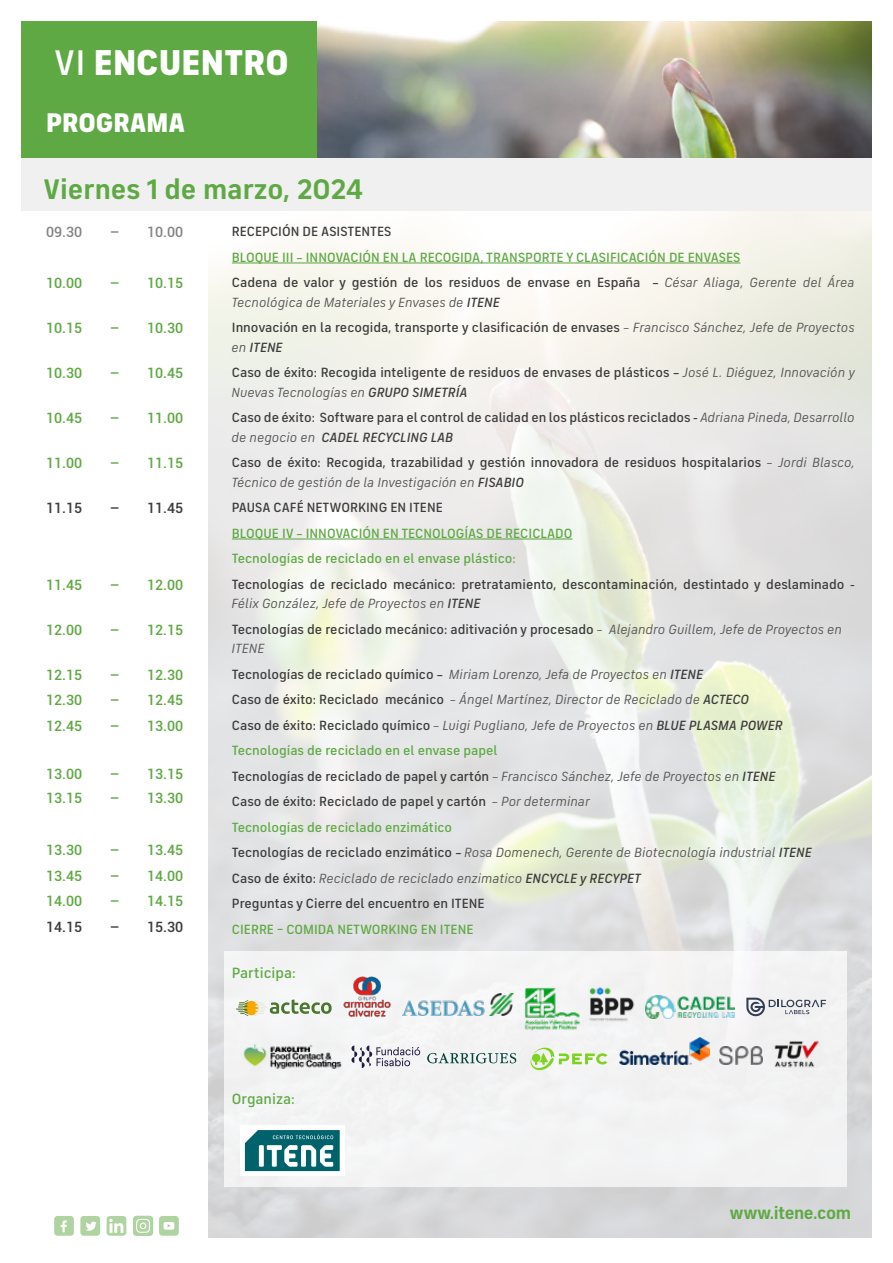
<style>
.page{position:relative;width:893px;height:1263px;background:#fff}
.page>*{position:absolute;margin:0;border:0;box-sizing:border-box;transform-origin:0 0}
.t1{font:900 36px "FS Industrie";color:#fff}
.t2{font:700 28.5px "FS Industrie";color:#5fa944}
.t3{font:900 27px "FS Industrie";color:#fff}
.t4{font:700 18px "FS Industrie";letter-spacing:-.025em;color:#5fa944}
.t5{font:500 15px "FS Industrie";color:#5fa944}
.t6{font:500 14.25px "Roboto";color:#5fa944}
.t7{font:500 14.25px "Roboto";color:#3c3c3b}
.t8{font:500 14.25px "Roboto";color:#858585}
.t9{font:500 13.5px/25.5px "FS Industrie";color:#3c3c3b}
.t10{font:500 13.5px/25.5px "FS Industrie";color:#5fa944}
.t11{font:italic 13.5px/25.5px "FS Industrie";color:#575756}
.s1{font-weight:500}
.s2{color:#3c3c3b}
.s3{font-weight:400;font-style:italic;color:#575756}
.s4{font-weight:500;color:#3c3c3b}
.s5{font-weight:500;font-style:normal;color:#3c3c3b}
.s6{font-style:italic}
.s7{color:#5fa944}
</style>
<div class="page">
<img style="left:317px;top:21px;width:555px;height:137px">
<div style="left:21px;top:21px;width:296px;height:189px;background:#5fa944"></div>
<hr style="left:232px;top:262px;width:508px;height:1px;background:#5fa944">
<hr style="left:232px;top:538px;width:340px;height:1px;background:#5fa944">
<div style="left:21px;top:158px;width:851px;height:52px;background:#f0f0f0"></div>
<svg style="left:54px;top:1216px;width:20px;height:20px"></svg>
<svg style="left:80px;top:1216px;width:20px;height:20px"></svg>
<svg style="left:159px;top:1216px;width:20px;height:20px"></svg>
<svg style="left:107px;top:1216px;width:19px;height:20px"></svg>
<svg style="left:133px;top:1216px;width:20px;height:20px"></svg>
<div style="left:224px;top:951px;width:622px;height:236px;background:#f3f3f4"></div>
<div style="left:240px;top:1125px;width:105px;height:51px;background:#fff"></div>
<svg style="left:245px;top:1130px;width:95px;height:41px"></svg>
<img style="left:619px;top:1037px;width:90px;height:27px">
<svg style="left:427px;top:1053px;width:89px;height:10px"></svg>
<svg style="left:351px;top:1045px;width:69px;height:23px"></svg>
<svg style="left:530px;top:1048px;width:77px;height:22px"></svg>
<img style="left:774px;top:1041px;width:46px;height:27px">
<img style="left:720px;top:1047px;width:42px;height:18px">
<img style="left:243px;top:1044px;width:99px;height:25px">
<div style="left:244px;top:1001px;width:14px;height:14px;background:#f6a803;border-radius:50%"></div>
<svg style="left:236px;top:1000px;width:12px;height:16px"></svg>
<svg style="left:255px;top:999px;width:77px;height:17px"></svg>
<img style="left:524px;top:987px;width:52px;height:44px">
<img style="left:402px;top:993px;width:111px;height:22px">
<img style="left:576px;top:987px;width:67px;height:53px">
<img style="left:343px;top:976px;width:48px;height:42px">
<img style="left:646px;top:996px;width:89px;height:22px">
<svg style="left:746px;top:998px;width:80px;height:18px"></svg>
<h1 class="t1" style="left:54px;top:39px;width:236px"><span class="s1">VI</span> ENCUENTRO</h1>
<h3 class="t3" style="left:46px;top:105px;width:141px">PROGRAMA</h3>
<h2 class="t2" style="left:43px;top:171px;width:322px">Viernes 1 de marzo, 2024</h2>
<p class="t8" style="left:46px;top:222px;width:38px">09.30</p>
<p class="t8" style="left:110px;top:222px;width:75px">– 10.00</p>
<p class="t6" style="left:46px;top:273px;width:38px">10.00</p>
<p class="t6" style="left:110px;top:273px;width:75px">– 10.15</p>
<p class="t6" style="left:46px;top:318px;width:38px">10.15</p>
<p class="t6" style="left:110px;top:318px;width:75px">– 10.30</p>
<p class="t6" style="left:46px;top:363px;width:38px">10.30</p>
<p class="t6" style="left:110px;top:363px;width:75px">– 10.45</p>
<p class="t6" style="left:46px;top:408px;width:38px">10.45</p>
<p class="t6" style="left:110px;top:408px;width:75px">– 11.00</p>
<p class="t6" style="left:46px;top:453px;width:38px">11.00</p>
<p class="t6" style="left:110px;top:453px;width:75px">– 11.15</p>
<p class="t7" style="left:46px;top:498px;width:38px">11.15</p>
<p class="t7" style="left:110px;top:498px;width:75px">– 11.45</p>
<p class="t6" style="left:46px;top:575px;width:38px">11.45</p>
<p class="t6" style="left:110px;top:575px;width:75px">– 12.00</p>
<p class="t6" style="left:46px;top:620px;width:38px">12.00</p>
<p class="t6" style="left:110px;top:620px;width:75px">– 12.15</p>
<p class="t6" style="left:46px;top:665px;width:38px">12.15</p>
<p class="t6" style="left:110px;top:665px;width:75px">– 12.30</p>
<p class="t6" style="left:46px;top:690px;width:38px">12.30</p>
<p class="t6" style="left:110px;top:690px;width:75px">– 12.45</p>
<p class="t6" style="left:46px;top:716px;width:38px">12.45</p>
<p class="t6" style="left:110px;top:716px;width:75px">– 13.00</p>
<p class="t6" style="left:46px;top:764px;width:38px">13.00</p>
<p class="t6" style="left:110px;top:764px;width:75px">– 13.15</p>
<p class="t6" style="left:46px;top:788px;width:38px">13.15</p>
<p class="t6" style="left:110px;top:788px;width:75px">– 13.30</p>
<p class="t6" style="left:46px;top:840px;width:38px">13.30</p>
<p class="t6" style="left:110px;top:840px;width:75px">– 13.45</p>
<p class="t6" style="left:46px;top:866px;width:38px">13.45</p>
<p class="t6" style="left:110px;top:866px;width:75px">– 14.00</p>
<p class="t6" style="left:46px;top:891px;width:38px">14.00</p>
<p class="t6" style="left:110px;top:891px;width:75px">– 14.15</p>
<p class="t7" style="left:46px;top:917px;width:38px">14.15</p>
<p class="t7" style="left:110px;top:917px;width:75px">– 15.30</p>
<p class="t9" style="left:232px;top:219px;width:161px">RECEPCIÓN DE ASISTENTES</p>
<p class="t10" style="left:232px;top:244px;width:624px">BLOQUE III – INNOVACIÓN EN LA RECOGIDA, TRANSPORTE Y CLASIFICACIÓN DE ENVASES<br><span class="s2">Cadena de valor y gestión de los residuos de envase en España –</span> <span class="s3">César Aliaga, Gerente del Área</span></p>
<p class="t11" style="left:232px;top:289px;width:625px">Tecnológica de Materiales y Envases de <span class="s4">ITENE<br></span><span class="s5">Innovación en la recogida, transporte y clasificación de envases</span> – Francisco Sánchez, Jefe de Proyectos</p>
<p class="t9" style="left:232px;top:334px;width:625px"><span class="s3">en</span> <span class="s6">ITENE<br></span>Caso de éxito: Recogida inteligente de residuos de envases de plásticos – <span class="s3">José L. Diéguez, Innovación y</span></p>
<p class="t9" style="left:232px;top:379px;width:624px"><span class="s3">Nuevas Tecnologías en</span> <span class="s6">GRUPO SIMETRÍA<br></span>Caso de éxito: Software para el control de calidad en los plásticos reciclados - <span class="s3">Adriana Pineda, Desarrollo</span></p>
<p class="t9" style="left:232px;top:424px;width:624px"><span class="s3">de negocio en</span> <span class="s6">CADEL RECYCLING LAB<br></span>Caso de éxito: Recogida, trazabilidad y gestión innovadora de residuos hospitalarios <span class="s3">– Jordi Blasco,</span></p>
<p class="t11" style="left:232px;top:469px;width:294px">Técnico de gestión de la Investigación en <span class="s4">FISABIO<br></span><span class="s5">PAUSA CAFÉ NETWORKING EN ITENE</span></p>
<p class="t10" style="left:232px;top:520px;width:342px">BLOQUE IV – INNOVACIÓN EN TECNOLOGÍAS DE RECICLADO<br>Tecnologías de reciclado en el envase plástico:</p>
<p class="t9" style="left:232px;top:574px;width:625px;line-height:19.5px">Tecnologías de reciclado mecánico: pretratamiento, descontaminación, destintado y deslaminado -<br><span class="s3">Félix González, Jefe de Proyectos en</span> <span class="s6">ITENE</span></p>
<p class="t9" style="left:232px;top:619px;width:612px;line-height:19.5px">Tecnologías de reciclado mecánico: aditivación y procesado <span class="s3">– Alejandro Guillem, Jefe de Proyectos en<br>ITENE</span></p>
<p class="t9" style="left:232px;top:661px;width:582px">Tecnologías de reciclado químico – <span class="s3">Miriam Lorenzo, Jefa de Proyectos en</span> <span class="s6">ITENE<br></span>Caso de éxito: Reciclado mecánico <span class="s3">– Ángel Martínez, Director de Reciclado de</span> <span class="s6">ACTECO<br></span>Caso de éxito: Reciclado químico <span class="s3">– Luigi Pugliano, Jefe de Proyectos en</span> <span class="s6">BLUE PLASMA POWER </span><span class="s7">Tecnologías de reciclado en el envase papel<br></span>Tecnologías de reciclado de papel y cartón <span class="s3">– Francisco Sánchez, Jefe de Proyectos en</span> <span class="s6">ITENE<br></span>Caso de éxito: Reciclado de papel y cartón <span class="s3">– Por determinar<br></span><span class="s7">Tecnologías de reciclado enzimático<br></span>Tecnologías de reciclado enzimático – <span class="s3">Rosa Domenech, Gerente de Biotecnología industrial</span> <span class="s6">ITENE </span>Caso de éxito: <span class="s3">Reciclado de reciclado enzimatico</span> <span class="s6">ENCYCLE y RECYPET<br></span>Preguntas y Cierre del encuentro en ITENE</p>
<p class="t10" style="left:232px;top:916px;width:243px">CIERRE – COMIDA NETWORKING EN ITENE</p>
<p class="t5" style="left:232px;top:963px;width:65px">Participa:</p>
<p class="t5" style="left:232px;top:1090px;width:64px">Organiza:</p>
<h3 class="t4" style="left:730px;top:1201px;width:123px">www.itene.com</h3>
</div>
